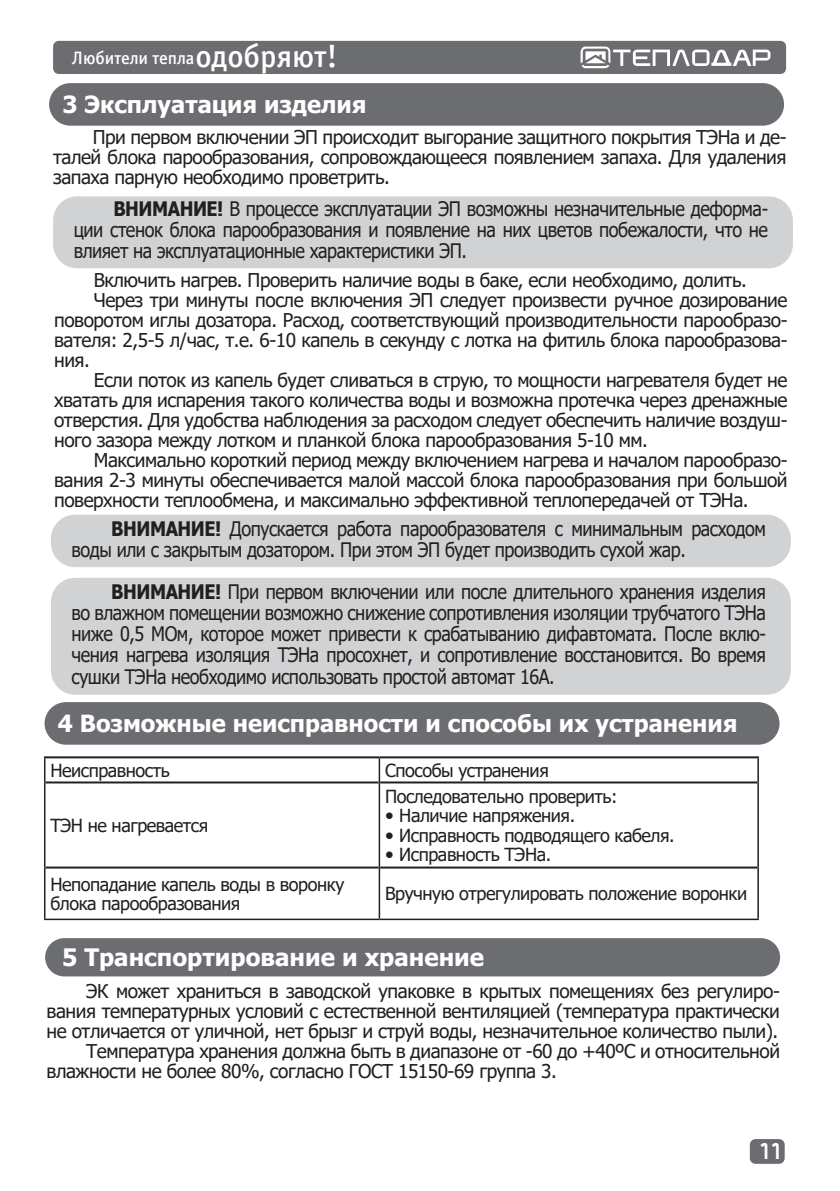
<style>
.page{position:relative;width:840px;height:1191px;background:#fff}
.page>*{position:absolute;margin:0;border:0;box-sizing:border-box;transform-origin:0 0}
.t1{font:700 24px "Tahoma";color:#fff}
.t2{font:700 23.6px "Tahoma";color:#fff}
.t3{font:20px/21.2px "Tahoma";letter-spacing:-.025em;color:#231f20;text-align:justify;scale:.9 1}
.t4{font:19px/20px "Tahoma";letter-spacing:-.025em;color:#231f20;text-align:justify}
.t5{font:18px/19px "Tahoma";letter-spacing:-.025em;color:#231f20}
.t6{font:18px "Officina Sans Medium C";letter-spacing:-.005em;color:#fff}
.t7{font:16px "teplodar";color:#fff}
.s1{font-size:32px}
.s2{font-weight:700}
.s3{font-size:19px}
</style>
<div class="page">
<div style="left:749px;top:1139px;width:35px;height:24px;background:#6c6d70;border-radius:6px"></div>
<div style="left:53px;top:41px;width:732px;height:33px;background:#6c6d70;border-radius:6px"></div>
<svg style="left:580px;top:46px;width:190px;height:22px"></svg>
<div style="left:49px;top:83px;width:734px;height:43px;background:#6c6d70;border-radius:21px"></div>
<div style="left:53px;top:196px;width:739px;height:72px;background:#d1d2d4;border-radius:24px"></div>
<div style="left:51px;top:514px;width:739px;height:53px;background:#d1d2d4;border-radius:24px"></div>
<div style="left:51px;top:578px;width:739px;height:116px;background:#d1d2d4;border-radius:24px"></div>
<svg style="left:45px;top:758px;width:333px;height:160px"></svg>
<hr style="left:45px;top:781px;width:333px;height:2px;background:#231f20">
<hr style="left:380px;top:781px;width:377px;height:2px;background:#231f20">
<hr style="left:45px;top:866px;width:333px;height:2px;background:#231f20">
<hr style="left:380px;top:866px;width:377px;height:2px;background:#231f20">
<hr style="left:44px;top:918px;width:335px;height:2px;background:#231f20">
<hr style="left:379px;top:918px;width:379px;height:2px;background:#231f20">
<hr style="left:44px;top:756px;width:335px;height:2px;background:#231f20">
<hr style="left:379px;top:756px;width:379px;height:2px;background:#231f20">
<svg style="left:44px;top:758px;width:1px;height:24px"></svg>
<hr style="left:44px;top:782px;width:1px;height:85px;background:#231f20">
<hr style="left:44px;top:867px;width:1px;height:51px;background:#231f20">
<hr style="left:378px;top:758px;width:2px;height:24px;background:#231f20">
<svg style="left:757px;top:758px;width:1px;height:24px"></svg>
<hr style="left:378px;top:782px;width:2px;height:85px;background:#231f20">
<hr style="left:757px;top:782px;width:1px;height:85px;background:#231f20">
<hr style="left:378px;top:867px;width:2px;height:51px;background:#231f20">
<hr style="left:757px;top:867px;width:1px;height:51px;background:#231f20">
<div style="left:45px;top:938px;width:734px;height:38px;background:#6c6d70;border-radius:19px"></div>
<div style="left:45px;top:702px;width:734px;height:42px;background:#6c6d70;border-radius:21px"></div>
<p class="t6" style="left:72px;top:48px;width:267px">Любители тепла<span class="s1">одобряют!</span></p>
<p class="t2" style="left:62px;top:88px;width:305px">3 Эксплуатация изделия</p>
<p class="t4" style="left:53px;top:128px;width:734px;text-indent:40px">При первом включении ЭП происходит выгорание защитного покрытия ТЭНа и де&shy;талей блока парообразования, сопровождающееся появлением запаха. Для удаления запаха парную необходимо проветрить.</p>
<p class="t3" style="left:74px;top:199px;width:772px;text-indent:40px"><span class="s2">ВНИМАНИЕ!</span> В процессе эксплуатации ЭП возможны незначительные деформа&shy;ции стенок блока парообразования и появление на них цветов побежалости, что не влияет на эксплуатационные характеристики ЭП.</p>
<p class="t4" style="left:94px;top:271px;width:654px">Включить нагрев. Проверить наличие воды в баке, если необходимо, долить.</p>
<p class="t4" style="left:54px;top:291px;width:734px;text-indent:40px">Через три минуты после включения ЭП следует произвести ручное дозирование поворотом иглы дозатора. Расход, соответствующий производительности парообразо&shy;вателя: 2,5-5 л/час, т.е. 6-10 капель в секунду с лотка на фитиль блока парообразова&shy;ния.</p>
<p class="t4" style="left:54px;top:371px;width:734px;text-indent:40px">Если поток из капель будет сливаться в струю, то мощности нагревателя будет не хватать для испарения такого количества воды и возможна протечка через дренажные отверстия. Для удобства наблюдения за расходом следует обеспечить наличие воздуш&shy;ного зазора между лотком и планкой блока парообразования 5-10 мм.</p>
<p class="t4" style="left:54px;top:451px;width:734px;text-indent:40px">Максимально короткий период между включением нагрева и началом парообразо&shy;вания 2-3 минуты обеспечивается малой массой блока парообразования при большой поверхности теплообмена, и максимально эффективной теплопередачей от ТЭНа.</p>
<p class="t3" style="left:71px;top:519px;width:772px;text-indent:40px"><span class="s2">ВНИМАНИЕ!</span> Допускается работа парообразователя с минимальным расходом воды или с закрытым дозатором. При этом ЭП будет производить сухой жар.</p>
<p class="t3" style="left:71px;top:582px;width:772px;text-indent:40px"><span class="s2">ВНИМАНИЕ!</span> При первом включении или после длительного хранения изделия во влажном помещении возможно снижение сопротивления изоляции трубчатого ТЭНа ниже 0,5 МОм, которое может привести к срабатыванию дифавтомата. После вклю&shy;чения нагрева изоляция ТЭНа просохнет, и сопротивление восстановится. Во время сушки ТЭНа необходимо использовать простой автомат 16А.</p>
<p class="t2" style="left:58px;top:707px;width:680px">4 Возможные неисправности и способы их устранения</p>
<p class="t5" style="left:50px;top:761px;width:121px">Неисправность</p>
<p class="t5" style="left:385px;top:761px;width:165px">Способы устранения</p>
<p class="t5" style="left:50px;top:817px;width:159px">ТЭН не нагревается</p>
<p class="t5" style="left:385px;top:788px;width:234px">Последовательно проверить:</p>
<p class="t5" style="left:385px;top:807px;width:191px"><span class="s3">•</span> Наличие напряжения.</p>
<p class="t5" style="left:385px;top:826px;width:291px"><span class="s3">•</span> Исправность подводящего кабеля.</p>
<p class="t5" style="left:385px;top:845px;width:167px"><span class="s3">•</span> Исправность ТЭНа.</p>
<p class="t5" style="left:50px;top:875px;width:295px">Непопадание капель воды в воронку блока парообразования</p>
<p class="t5" style="left:385px;top:885px;width:363px">Вручную отрегулировать положение воронки</p>
<p class="t1" style="left:62px;top:941px;width:423px">5 Транспортирование и хранение</p>
<p class="t4" style="left:46px;top:982px;width:734px;text-indent:40px">ЭК может храниться в заводской упаковке в крытых помещениях без регулиро&shy;вания температурных условий с естественной вентиляцией (температура практически не отличается от уличной, нет брызг и струй воды, незначительное количество пыли).</p>
<p class="t4" style="left:46px;top:1042px;width:734px;text-indent:40px">Температура хранения должна быть в диапазоне от -60 до +40ºС и относительной влажности не более 80%, согласно ГОСТ 15150-69 группа 3.</p>
<p class="t7" style="left:756px;top:1144px;width:24px">11</p>
</div>
